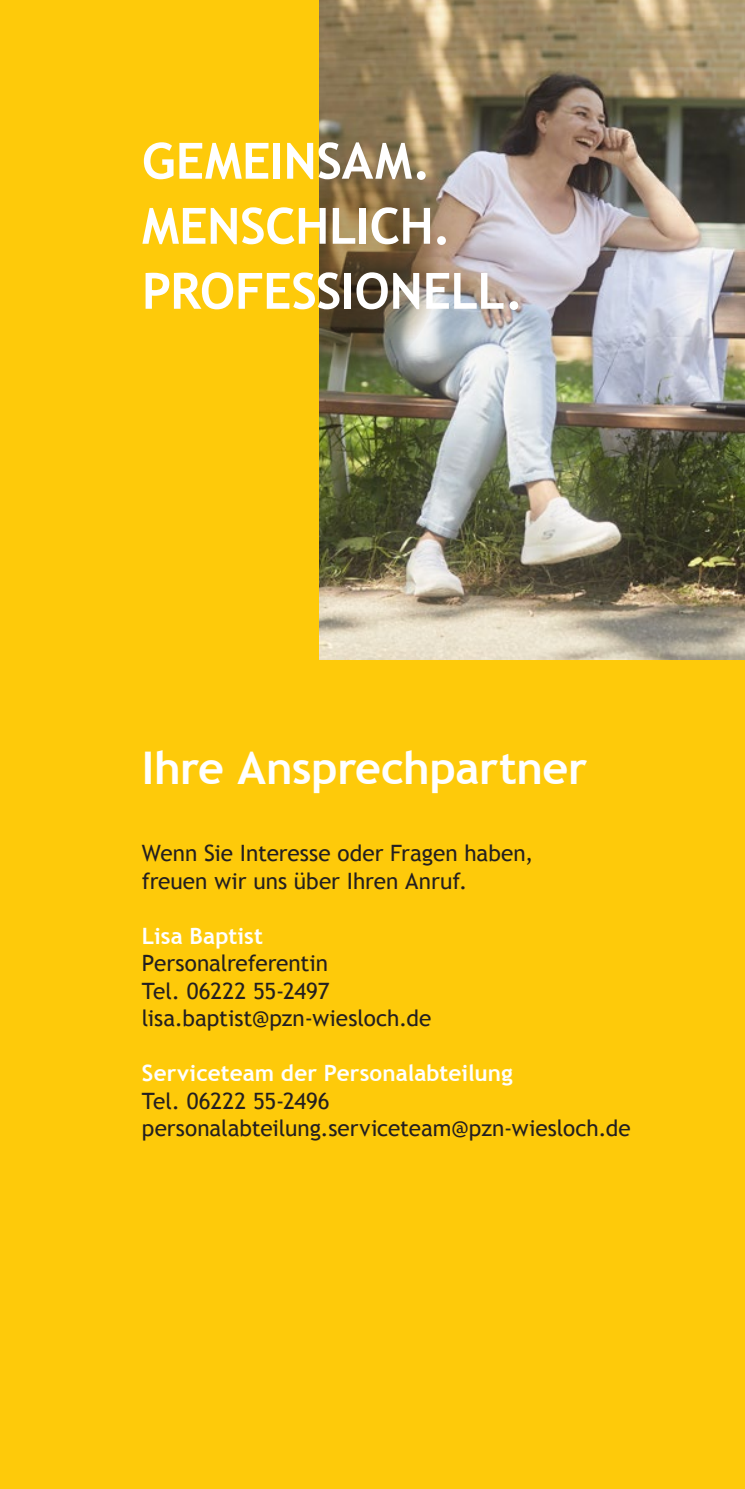
<style>
.page{position:relative;width:745px;height:1489px;background:#fff}
.page>*{position:absolute;margin:0;border:0;box-sizing:border-box;transform-origin:0 0}
.t1{font:700 50px/65px "Trebuchet MS";letter-spacing:-.005em;color:#fff}
.t2{font:700 45px "Trebuchet MS";letter-spacing:-.01em;color:#fff}
.t3{font:22.5px/27.5px "Trebuchet MS";letter-spacing:-.005em;color:#231f20}
.t4{font:700 22.5px "Trebuchet MS";letter-spacing:.005em;color:#fff}
</style>
<div class="page">
<div style="left:0;top:0;width:744px;height:1488px;background:#feca0a"></div>
<img style="left:319px;top:0;width:425px;height:659px">
<svg style="left:319px;top:159px;width:120px;height:211px;background:#7b6a4e"></svg>
<h1 class="t1" style="left:142px;top:128px;width:383px">GEMEINSAM.<br>MENSCHLICH.<br>PROFESSIONELL.</h1>
<h2 class="t2" style="left:142px;top:739px;width:446px">Ihre Ansprechpartner</h2>
<p class="t3" style="left:142px;top:839px;width:393px">Wenn Sie Interesse oder Fragen haben, freuen wir uns über Ihren Anruf.</p>
<p class="t4" style="left:142px;top:921px;width:122px">Lisa Baptist</p>
<p class="t3" style="left:142px;top:949px;width:291px">Personalreferentin<br>Tel. 06222 55-2497 lisa.baptist@pzn-wiesloch.de</p>
<p class="t4" style="left:142px;top:1059px;width:372px">Serviceteam der Personalabteilung</p>
<p class="t3" style="left:142px;top:1087px;width:490px">Tel. 06222 55-2496 personalabteilung.serviceteam@pzn-wiesloch.de</p>
</div>
